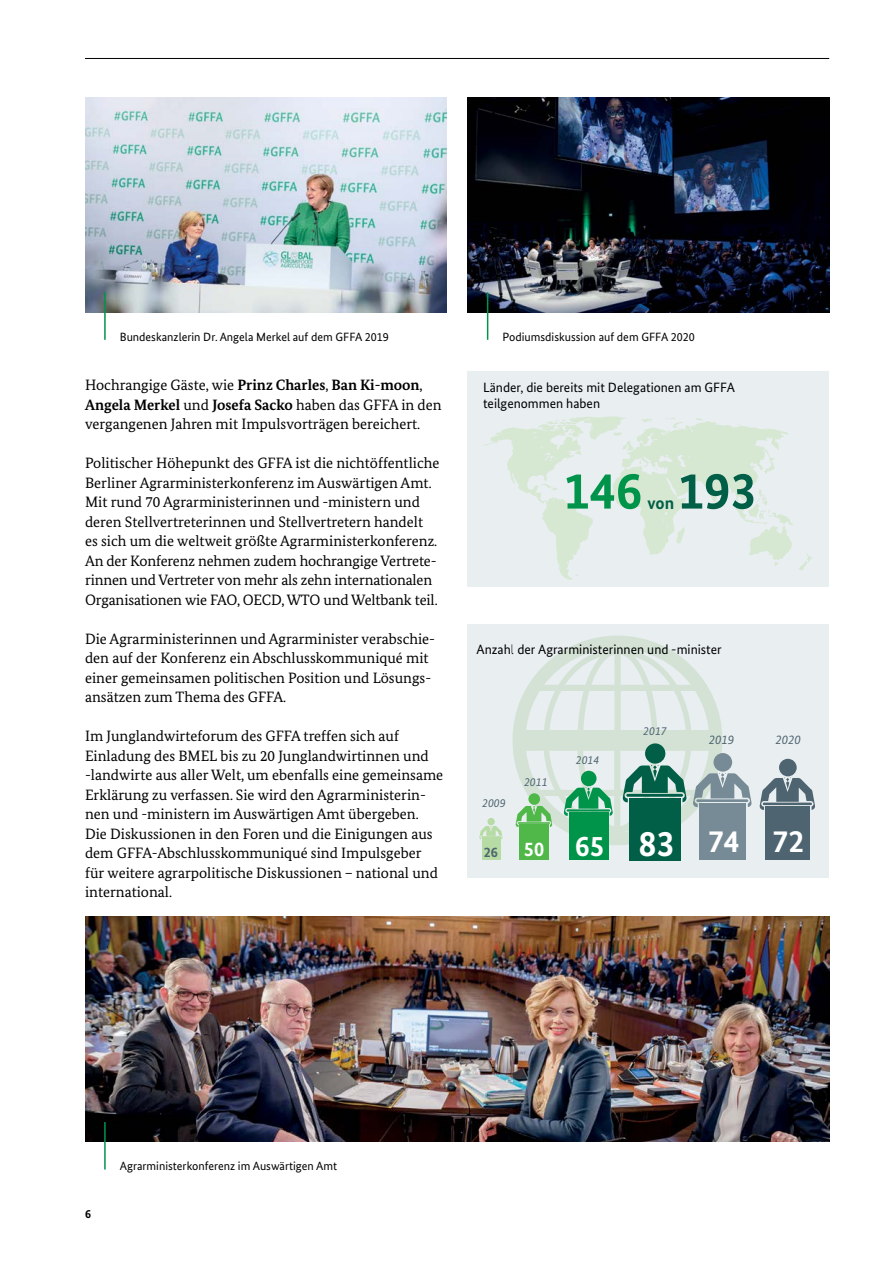
<style>
.page{position:relative;width:893px;height:1263px;background:#fff}
.page>*{position:absolute;margin:0;border:0;box-sizing:border-box;transform-origin:0 0}
.t1{font:700 52.35px "Bundes Sans";color:#00944a}
.t2{font:700 52.35px "Bundes Sans";color:#005f46}
.t3{font:700 36.45px "Bundes Sans";color:#fff}
.t4{font:700 31.65px "Bundes Sans";color:#fff}
.t5{font:700 29.1px "Bundes Sans";color:#fff}
.t6{font:700 20.25px "Bundes Sans";color:#fff}
.t7{font:700 17.4px "Bundes Sans";color:#005f46}
.t8{font:15px/19.5px "Bundes Serif";color:#000}
.t9{font:700 14.1px "Bundes Sans";color:#4e6470}
.t10{font:13.5px/16.2px "Bundes Sans";color:#000}
.t11{font:italic 12.75px "Bundes Sans";color:#4e6470}
.t12{font:12px "Bundes Sans";color:#000}
.t13{font:700 12px "Bundes Sans";color:#000}
.t14{font:italic 11.7px "Bundes Sans";color:#4e6470}
.s1{font-weight:700}
</style>
<div class="page">
<img style="left:85px;top:98px;width:361px;height:214px">
<img style="left:468px;top:98px;width:361px;height:214px">
<img style="left:85px;top:916px;width:744px;height:226px">
<hr style="left:104px;top:292px;width:2px;height:48px;background:#00944a">
<hr style="left:487px;top:292px;width:1px;height:48px;background:#00944a">
<hr style="left:104px;top:1122px;width:2px;height:47px;background:#00944a">
<div style="left:468px;top:371px;width:361px;height:215px;background:#e9eef1"></div>
<div style="left:468px;top:624px;width:361px;height:254px;background:#e9eef1"></div>
<svg style="left:483px;top:416px;width:329px;height:164px"></svg>
<hr style="left:85px;top:58px;width:744px;height:1px;background:#000">
<div style="left:629px;top:798px;width:52px;height:62px;background:#005f46"></div>
<div style="left:569px;top:813px;width:39px;height:47px;background:#00944a"></div>
<div style="left:699px;top:803px;width:47px;height:57px;background:#778b96"></div>
<div style="left:766px;top:806px;width:44px;height:54px;background:#4e6470"></div>
<div style="left:779px;top:759px;width:18px;height:17px;background:#4e6470;border-radius:50%"></div>
<svg style="left:759px;top:777px;width:56px;height:33px"></svg>
<div style="left:519px;top:825px;width:30px;height:35px;background:#50b848"></div>
<svg style="left:513px;top:635px;width:239px;height:210px"></svg>
<div style="left:482px;top:838px;width:18px;height:22px;background:#b7dba4"></div>
<div style="left:487px;top:818px;width:8px;height:7px;background:#b7dba4;border-radius:50%"></div>
<svg style="left:479px;top:826px;width:24px;height:13px"></svg>
<p class="t12" style="left:120px;top:329px;width:270px">Bundeskanzlerin Dr. Angela Merkel auf dem GFFA 2019</p>
<p class="t12" style="left:502px;top:329px;width:194px">Podiumsdiskussion auf dem GFFA 2020</p>
<p class="t8" style="left:85px;top:375px;width:358px">Hochrangige Gäste, wie <span class="s1">Prinz Charles</span>, <span class="s1">Ban Ki-moon</span>,<br><span class="s1">Angela Merkel</span> und <span class="s1">Josefa Sacko</span> haben das GFFA in den vergangenen Jahren mit Impulsvorträgen bereichert.</p>
<p class="t8" style="left:85px;top:453px;width:356px">Politischer Höhepunkt des GFFA ist die nichtöffentliche Berliner Agrarministerkonferenz im Auswärtigen Amt.<br>Mit rund 70 Agrarministerinnen und -ministern und deren Stellvertreterinnen und Stellvertretern handelt es sich um die weltweit größte Agrarministerkonferenz.<br>An der Konferenz nehmen zudem hochrangige Vertrete&shy;rinnen und Vertreter von mehr als zehn internationalen Organisationen wie FAO, OECD, WTO und Weltbank teil.</p>
<p class="t8" style="left:85px;top:628px;width:352px">Die Agrarministerinnen und Agrarminister verabschie&shy;den auf der Konferenz ein Abschlusskommuniqué mit einer gemeinsamen politischen Position und Lösungs&shy;ansätzen zum Thema des GFFA.</p>
<p class="t8" style="left:85px;top:726px;width:360px">Im Junglandwirteforum des GFFA treffen sich auf Einladung des BMEL bis zu 20 Junglandwirtinnen und -landwirte aus aller Welt, um ebenfalls eine gemeinsame Erklärung zu verfassen. Sie wird den Agrarministerin&shy;nen und -ministern im Auswärtigen Amt übergeben.<br>Die Diskussionen in den Foren und die Einigungen aus dem GFFA-Abschlusskommuniqué sind Impulsgeber für weitere agrarpolitische Diskussionen – national und international.</p>
<p class="t10" style="left:483px;top:379px;width:253px">Länder, die bereits mit Delegationen am GFFA teilgenommen haben</p>
<p class="t1" style="left:564px;top:459px;width:80px">146</p>
<p class="t2" style="left:678px;top:459px;width:80px">193</p>
<p class="t7" style="left:647px;top:492px;width:28px">von</p>
<p class="t10" style="left:476px;top:641px;width:247px">Anzahl der Agrarministerinnen und -minister</p>
<p class="t14" style="left:482px;top:795px;width:25px">2009</p>
<p class="t9" style="left:484px;top:843px;width:16px">26</p>
<p class="t14" style="left:524px;top:775px;width:25px">2011</p>
<p class="t6" style="left:524px;top:836px;width:22px">50</p>
<p class="t14" style="left:576px;top:753px;width:25px">2014</p>
<p class="t5" style="left:575px;top:828px;width:31px">65</p>
<p class="t14" style="left:643px;top:724px;width:25px">2017</p>
<p class="t3" style="left:638px;top:821px;width:38px">83</p>
<p class="t11" style="left:709px;top:732px;width:27px">2019</p>
<p class="t4" style="left:708px;top:822px;width:33px">74</p>
<p class="t11" style="left:775px;top:732px;width:27px">2020</p>
<p class="t4" style="left:773px;top:822px;width:33px">72</p>
<p class="t13" style="left:85px;top:1207px;width:7px">6</p>
<p class="t12" style="left:120px;top:1159px;width:219px">Agrarministerkonferenz im Auswärtigen Amt</p>
</div>
